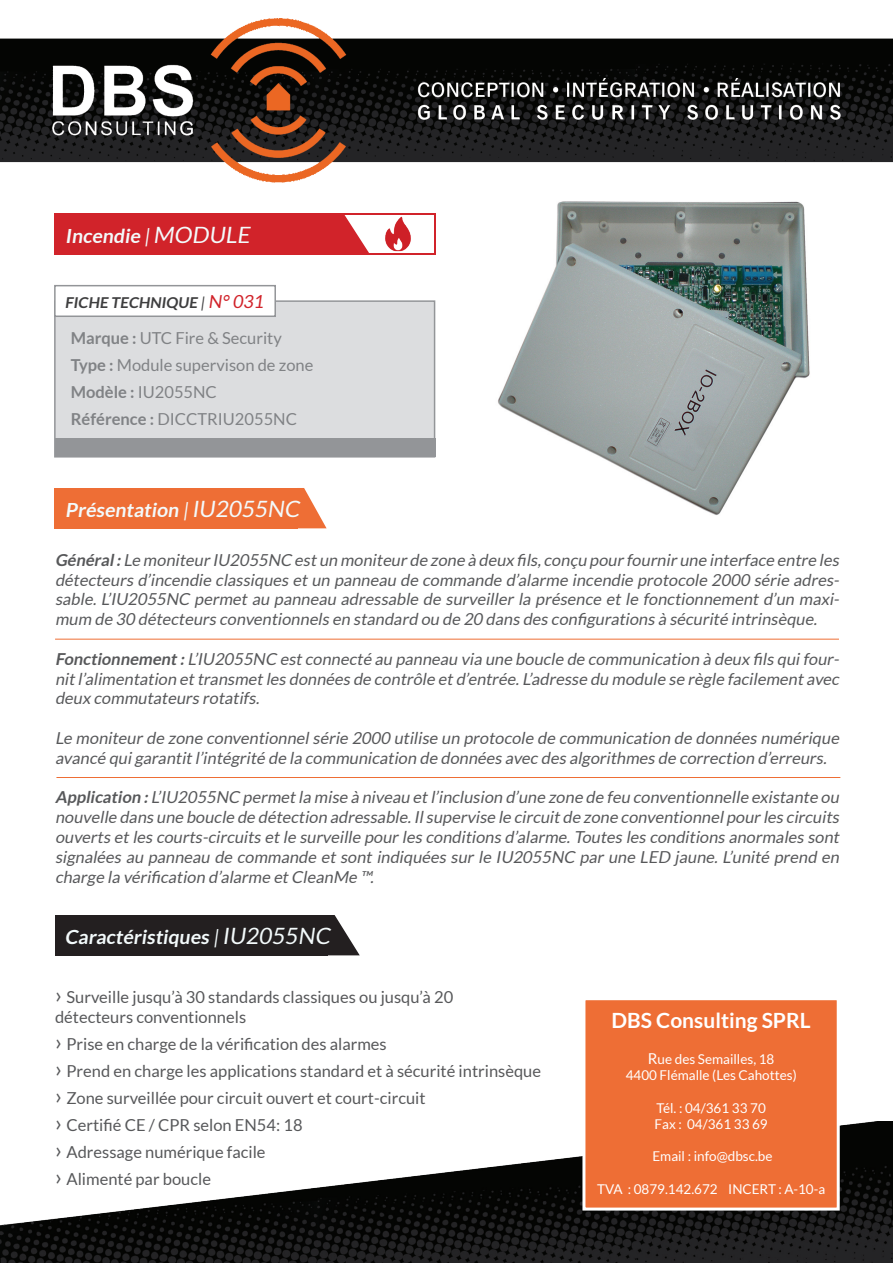
<style>
.page{position:relative;width:893px;height:1263px;background:#fff}
.page>*{position:absolute;margin:0;border:0;box-sizing:border-box;transform-origin:0 0}
.t1{font:700 21px "Lato";color:#fff}
.t2{font:700 19.5px "Lato";color:#f3fafb}
.t3{font:italic 16.5px/19.8px "Lato";color:#57585a;text-align:justify}
.t4{font:16.5px "Lato";color:#57585a}
.t5{font:16.5px "Lato";color:#808285}
.t6{font:700 15px "Lato";color:#3e3e3f}
.t7{font:13.5px "Lato";color:#fff}
.s1{font-weight:400}
.s2{font-weight:400;font-size:22.5px}
.s3{font-weight:400;font-size:18px;color:#d1232a}
.s4{font-weight:700}
.s5{font-size:22.5px}
.s6{font-size:15px}
</style>
<div class="page">
<div style="left:54px;top:300px;width:381px;height:158px;background:#dcdddf;border:2px solid #939598"></div>
<div style="left:54px;top:285px;width:222px;height:32px;background:#fff;border:2px solid #939598"></div>
<div style="left:54px;top:488px;width:244px;height:40px;background:#ee6e35"></div>
<svg style="left:298px;top:488px;width:29px;height:40px"></svg>
<div style="left:54px;top:213px;width:282px;height:41px;background:#d1232a"></div>
<svg style="left:336px;top:215px;width:33px;height:38px"></svg>
<div style="left:55px;top:915px;width:272px;height:40px;background:#231f20"></div>
<svg style="left:327px;top:915px;width:33px;height:40px"></svg>
<hr style="left:55px;top:639px;width:784px;height:1px;background:#ee6e35">
<img style="left:1px;top:18px;width:892px;height:165px">
<img style="left:385px;top:216px;width:26px;height:34px">
<hr style="left:54px;top:253px;width:381px;height:1px;background:#d1232a">
<hr style="left:434px;top:213px;width:1px;height:41px;background:#d1232a">
<hr style="left:56px;top:213px;width:379px;height:2px;background:#d1232a">
<div style="left:55px;top:438px;width:380px;height:19px;background:#939598"></div>
<img style="left:0;top:1121px;width:893px;height:142px">
<div style="left:582px;top:997px;width:258px;height:213px;background:#ee6e35;border:3px solid #fff"></div>
<img style="left:485px;top:172px;width:360px;height:343px">
<hr style="left:56px;top:777px;width:784px;height:1px;background:#ee6e35">
<p class="t2" style="left:65px;top:224px;width:190px">Incendie <span class="s1">|</span> <span class="s2">MODULE</span></p>
<p class="t6" style="left:65px;top:294px;width:203px">FICHE TECHNIQUE <span class="s1">|</span> <span class="s3">N° 031</span></p>
<p class="t5" style="left:71px;top:329px;width:213px"><span class="s4">Marque :</span> UTC Fire &amp; Security</p>
<p class="t5" style="left:71px;top:356px;width:244px"><span class="s4">Type :</span> Module supervison de zone</p>
<p class="t5" style="left:71px;top:383px;width:148px"><span class="s4">Modèle :</span> IU2055NC</p>
<p class="t5" style="left:71px;top:410px;width:228px"><span class="s4">Référence :</span> DICCTRIU2055NC</p>
<p class="t2" style="left:65px;top:499px;width:239px">Présentation <span class="s1">|</span> <span class="s2">IU2055NC</span></p>
<p class="t3" style="left:55px;top:550px;width:789px"><span class="s4">Général:</span>Le moniteur IU2055NC est un moniteur de zone à deux fils,conçu pour fournir une interface entre les détecteurs d’incendie classiques et un panneau de commande d’alarme incendie protocole 2000 série adres&shy;sable. L’IU2055NC permet au panneau adressable de surveiller la présence et le fonctionnement d’un maxi&shy;mum de 30 détecteurs conventionnels en standard ou de 20 dans des configurations à sécurité intrinsèque.</p>
<p class="t3" style="left:55px;top:649px;width:789px"><span class="s4">Fonctionnement :</span>L’IU2055NC est connecté au panneau via une boucle de communication à deux fils quifour&shy;nit l’alimentation et transmet les données de contrôle et d’entrée.L’adresse du module se règle facilement avec deux commutateurs rotatifs.</p>
<p class="t3" style="left:55px;top:728px;width:789px">Le moniteur de zone conventionnelsérie 2000 utilise un protocole de communication de données numérique avancé quigarantit l’intégrité de la communication de données avec des algorithmes de correction d’erreurs.</p>
<p class="t3" style="left:55px;top:787px;width:789px"><span class="s4">Application :</span>L’IU2055NC permet la mise à niveau et l’inclusion d’une zone de feu conventionnelle existante ou nouvelle dans une boucle de détection adressable.Ilsupervise le circuit de zone conventionnelpour les circuits ouverts et les courts-circuits et le surveille pour les conditions d’alarme.Toutes les conditions anormales sont signalées au panneau de commande et sont indiquées sur le IU2055NC par une LED jaune. L’unité prend en charge la vérification d’alarme et CleanMe ™.</p>
<p class="t2" style="left:65px;top:926px;width:270px">Caractéristiques <span class="s1">|</span> <span class="s2">IU2055NC</span></p>
<p class="t4" style="left:55px;top:988px;width:400px"><span class="s5">›</span> Surveille jusqu’à 30 standards classiques ou jusqu’à 20</p>
<p class="t4" style="left:55px;top:1008px;width:193px">détecteurs conventionnels</p>
<p class="t4" style="left:55px;top:1035px;width:333px"><span class="s5">›</span> Prise en charge de la vérification des alarmes</p>
<p class="t4" style="left:55px;top:1062px;width:487px"><span class="s5">›</span> Prend en charge les applications standard et à sécurité intrinsèque</p>
<p class="t4" style="left:55px;top:1089px;width:372px"><span class="s5">›</span> Zone surveillée pour circuit ouvert et court-circuit</p>
<p class="t4" style="left:55px;top:1116px;width:249px"><span class="s5">›</span> Certifié CE / CPR selon EN54: 18</p>
<p class="t4" style="left:55px;top:1143px;width:212px"><span class="s5">›</span> Adressage numérique facile</p>
<p class="t4" style="left:55px;top:1170px;width:157px"><span class="s5">›</span> Alimenté par boucle</p>
<p class="t1" style="left:612px;top:1008px;width:201px">DBS Consulting SPRL</p>
<p class="t7" style="left:648px;top:1051px;width:128px"><span class="s6">R</span>ue des Semailles, 18</p>
<p class="t7" style="left:626px;top:1068px;width:173px">4400 Flémalle (Les Cahottes)</p>
<p class="t7" style="left:657px;top:1100px;width:111px">Tél. : 04/361 33 70</p>
<p class="t7" style="left:655px;top:1116px;width:115px">Fax : 04/361 33 69</p>
<p class="t7" style="left:652px;top:1149px;width:122px">Email : info@dbsc.be</p>
<p class="t7" style="left:597px;top:1181px;width:230px">TVA : 0879.142.672 INCERT : A-10-a</p>
</div>
